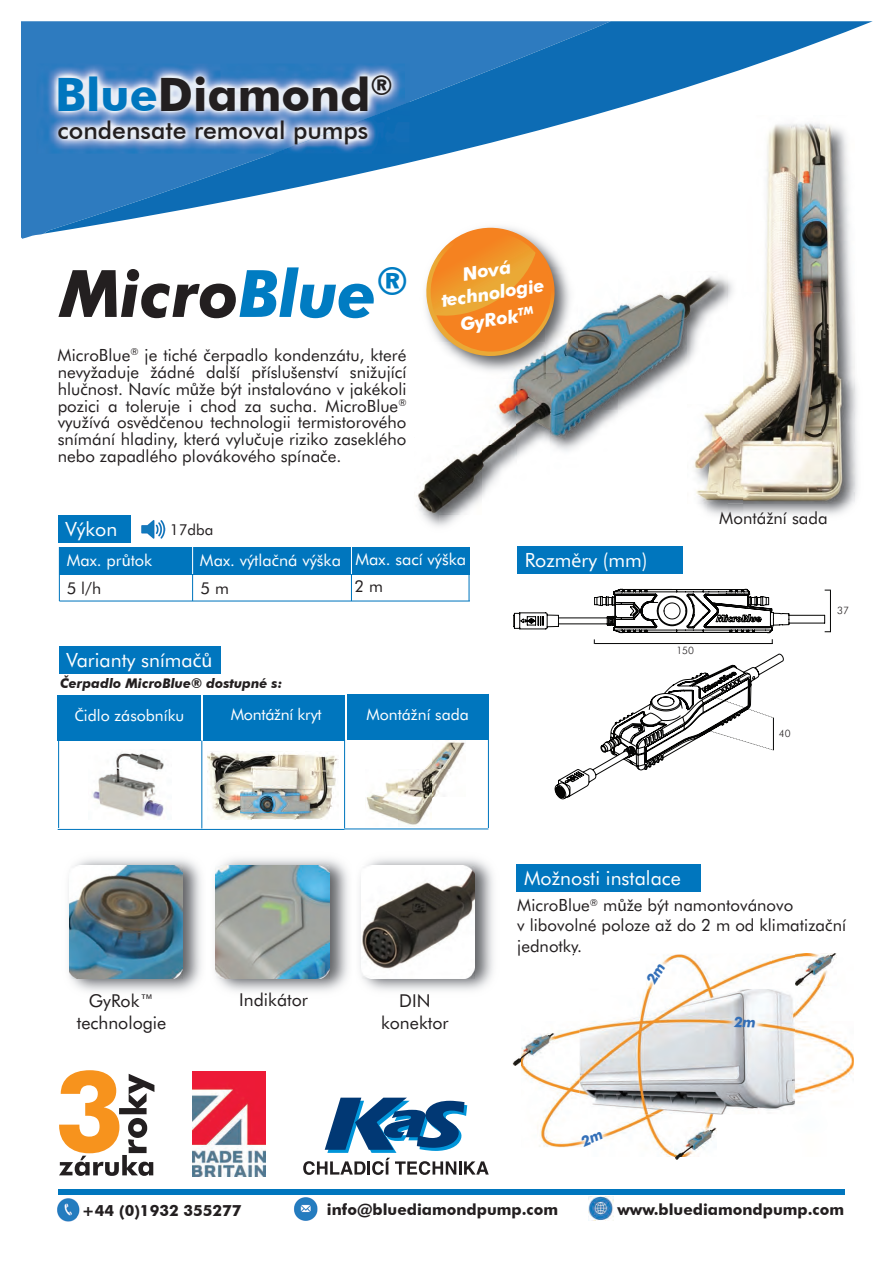
<style>
.page{position:relative;width:893px;height:1263px;background:#fff}
.page>*{position:absolute;margin:0;border:0;box-sizing:border-box;transform-origin:0 0}
.t1{font:italic 700 65.4px "Futura BT";letter-spacing:-.01em;color:#231f20}
.t2{font:700 46.05px "Futura BT";color:#231f20}
.t3{font:500 24.75px "Futura BT";color:#231f20}
.t4{font:19.65px "Futura BT";color:#fff}
.t5{font:italic 700 18.3px/22.8px "Futura BT";color:#fff;text-align:center}
.t6{font:17.7px/21.3px "Futura BT";color:#231f20;text-align:center}
.t7{font:16.8px/16.8px "Futura BT";color:#231f20}
.t8{font:16.35px "Futura BT";color:#fff}
.t9{font:16.35px "Futura BT";color:#231f20}
.t10{font:16.05px "Futura BT";color:#fff}
.t11{font:15.9px "Futura BT";color:#fff}
.t12{font:700 15.45px "Futura BT";color:#231f20}
.t13{font:15.15px "Futura BT";color:#231f20}
.t14{font:italic 700 13.35px "Futura BT";color:#231f20}
.t15{font:300 10.2px "Futura BT";color:#231f20}
.s1{color:#0076be}
.s2{color:#007cc2}
.s3{font-family:"Myriad Pro"}
</style>
<div class="page">
<img style="left:830px;top:356px;width:28px;height:159px">
<img style="left:765px;top:233px;width:56px;height:59px">
<img style="left:821px;top:233px;width:33px;height:271px">
<img style="left:743px;top:292px;width:78px;height:212px">
<img style="left:577px;top:293px;width:110px;height:48px">
<img style="left:727px;top:279px;width:16px;height:225px">
<img style="left:551px;top:341px;width:136px;height:111px">
<img style="left:488px;top:378px;width:28px;height:67px">
<img style="left:516px;top:378px;width:35px;height:80px">
<img style="left:414px;top:445px;width:103px;height:70px">
<img style="left:707px;top:504px;width:20px;height:11px">
<img style="left:687px;top:271px;width:40px;height:233px">
<div style="left:21px;top:21px;width:27px;height:218px;background:#2e7bbf"></div>
<svg style="left:44px;top:21px;width:829px;height:212px"></svg>
<div style="left:517px;top:546px;width:166px;height:28px;background:#0076be"></div>
<div style="left:516px;top:864px;width:185px;height:28px;background:#0076be"></div>
<div style="left:59px;top:647px;width:161px;height:27px;background:#0076be"></div>
<div style="left:58px;top:1189px;width:786px;height:6px;background:#0076be"></div>
<img style="left:294px;top:1197px;width:24px;height:24px">
<img style="left:57px;top:1198px;width:21px;height:24px">
<img style="left:77px;top:1204px;width:3px;height:15px">
<img style="left:589px;top:1196px;width:25px;height:24px">
<hr style="left:595px;top:643px;width:178px;height:1px;background:#050504">
<svg style="left:555px;top:654px;width:229px;height:145px"></svg>
<img style="left:572px;top:954px;width:265px;height:67px">
<img style="left:521px;top:1029px;width:61px;height:119px">
<img style="left:795px;top:1021px;width:59px;height:76px">
<img style="left:603px;top:1115px;width:114px;height:42px">
<img style="left:580px;top:989px;width:215px;height:126px">
<img style="left:513px;top:1033px;width:41px;height:32px">
<img style="left:675px;top:1127px;width:41px;height:33px">
<img style="left:795px;top:953px;width:41px;height:32px">
<img style="left:37px;top:64px;width:372px;height:90px">
<img style="left:273px;top:102px;width:136px;height:52px">
<svg style="left:513px;top:589px;width:318px;height:44px"></svg>
<img style="left:418px;top:220px;width:159px;height:158px">
<svg style="left:418px;top:228px;width:144px;height:136px"></svg>
<img style="left:68px;top:858px;width:425px;height:134px">
<img style="left:361px;top:865px;width:114px;height:114px">
<img style="left:352px;top:858px;width:4px;height:134px">
<img style="left:216px;top:865px;width:113px;height:114px">
<img style="left:207px;top:858px;width:2px;height:134px">
<img style="left:69px;top:865px;width:114px;height:114px">
<div style="left:59px;top:547px;width:411px;height:27px;background:#0076be"></div>
<hr style="left:59px;top:600px;width:411px;height:1px;background:#0076be">
<hr style="left:59px;top:547px;width:1px;height:54px;background:#0076be">
<hr style="left:469px;top:547px;width:1px;height:54px;background:#0076be">
<hr style="left:192px;top:547px;width:1px;height:54px;background:#0076be">
<hr style="left:351px;top:547px;width:1px;height:54px;background:#0076be">
<svg style="left:192px;top:547px;width:1px;height:27px"></svg>
<svg style="left:351px;top:547px;width:1px;height:27px"></svg>
<div style="left:58px;top:515px;width:72px;height:28px;background:#0076be"></div>
<img style="left:141px;top:520px;width:24px;height:19px">
<img style="left:193px;top:1071px;width:73px;height:105px">
<svg style="left:59px;top:1070px;width:95px;height:106px"></svg>
<svg style="left:303px;top:1098px;width:186px;height:77px"></svg>
<div style="left:58px;top:695px;width:143px;height:45px;background:#0076be"></div>
<hr style="left:58px;top:829px;width:287px;height:1px;background:#0076be">
<hr style="left:58px;top:702px;width:1px;height:126px;background:#0076be">
<img style="left:92px;top:749px;width:72px;height:69px">
<hr style="left:201px;top:740px;width:1px;height:88px;background:#0076be">
<div style="left:203px;top:695px;width:142px;height:45px;background:#0076be"></div>
<hr style="left:344px;top:740px;width:1px;height:88px;background:#0076be">
<hr style="left:345px;top:828px;width:143px;height:1px;background:#0076be">
<svg style="left:487px;top:740px;width:1px;height:34px"></svg>
<div style="left:347px;top:695px;width:142px;height:45px;background:#0076be"></div>
<hr style="left:488px;top:694px;width:1px;height:134px;background:#0076be">
<img style="left:207px;top:751px;width:131px;height:68px">
<img style="left:366px;top:741px;width:99px;height:84px">
<svg style="left:734px;top:1016px;width:21px;height:12px"></svg>
<svg style="left:646px;top:963px;width:19px;height:22px"></svg>
<svg style="left:580px;top:1132px;width:23px;height:14px"></svg>
<p class="t2" style="left:55px;top:66px;width:339px"><span class="s1">Blue</span>Diamond<sup>®</sup></p>
<p class="t3" style="left:58px;top:115px;width:312px">condensate removal pumps</p>
<p class="t1" style="left:60px;top:254px;width:350px">Micro<span class="s2">Blue</span><sup>®</sup></p>
<p class="t7" style="left:58px;top:346px;width:350px;text-align:justify">MicroBlue<sup>®</sup> je tiché <span class="s3">č</span>erpadlo kondenzátu, které nevyžaduje žádné další p<span class="s3">ř</span>íslušenství snižující hlu<span class="s3">č</span>nost. Navíc m<span class="s3">ů</span>že být instalováno v jakékoli pozici a toleruje i chod za sucha. MicroBlue<sup>® </sup>využívá osv<span class="s3">ě</span>d<span class="s3">č</span>enou technologii termistorového snímání hladiny, která vylu<span class="s3">č</span>uje riziko zaseklého nebo zapadlého plovákového spína<span class="s3">č</span>e.</p>
<p class="t4" style="left:66px;top:517px;width:53px">Výkon</p>
<p class="t13" style="left:170px;top:520px;width:45px">17dba</p>
<p class="t5" style="left:437px;top:267px;width:105px;rotate:-9deg">Nová technologie</p>
<p class="t5" style="left:459px;top:313px;width:76px;rotate:-9deg">GyRok<sup>TM</sup></p>
<p class="t8" style="left:67px;top:551px;width:87px">Max. pr<span class="s3">ů</span>tok</p>
<p class="t8" style="left:200px;top:551px;width:268px">Max. výtla<span class="s3">č</span>ná výška Max. sací výška</p>
<p class="t9" style="left:67px;top:578px;width:36px">5 l/h</p>
<p class="t9" style="left:201px;top:578px;width:30px">5 m</p>
<p class="t9" style="left:355px;top:577px;width:30px">2 m</p>
<p class="t4" style="left:66px;top:648px;width:147px">Varianty sníma<span class="s3">čů</span></p>
<p class="t14" style="left:60px;top:675px;width:224px">Čerpadlo MicroBlue® dostupné s:</p>
<p class="t10" style="left:231px;top:705px;width:92px">Montážní kryt</p>
<p class="t10" style="left:356px;top:704px;width:114px">Reservoir sensor</p>
<p class="t11" style="left:75px;top:706px;width:111px"><span class="s3">Č</span>idlo zásobníku</p>
<p class="t10" style="left:212px;top:704px;width:114px">Reservoir sensor</p>
<p class="t10" style="left:68px;top:704px;width:114px">Reservoir sensor</p>
<p class="t11" style="left:367px;top:705px;width:104px">Montážní sada</p>
<p class="t4" style="left:525px;top:548px;width:124px">Rozm<span class="s3">ě</span>ry (mm)</p>
<p class="t7" style="left:719px;top:509px;width:110px">Montážní sada</p>
<p class="t15" style="left:676px;top:644px;width:19px">150</p>
<p class="t15" style="left:779px;top:727px;width:13px">40</p>
<p class="t15" style="left:837px;top:604px;width:13px">37</p>
<p class="t4" style="left:524px;top:866px;width:158px">Možnosti instalace</p>
<p class="t6" style="left:77px;top:990px;width:91px">GyRok™ technologie</p>
<p class="t6" style="left:239px;top:989px;width:70px">Indikátor</p>
<p class="t6" style="left:381px;top:990px;width:69px">DIN konektor</p>
<p class="t7" style="left:517px;top:895px;width:330px;line-height:20.2px">MicroBlue<sup>®</sup> m<span class="s3">ů</span>že být namontovánovo<br>v libovolné poloze až do 2 m od klimatiza<span class="s3">č</span>ní jednotky.</p>
<p class="t12" style="left:82px;top:1201px;width:161px">+44 (0)1932 355277</p>
<p class="t12" style="left:327px;top:1200px;width:233px">info@bluediamondpump.com</p>
<p class="t12" style="left:617px;top:1200px;width:228px">www.bluediamondpump.com</p>
</div>
